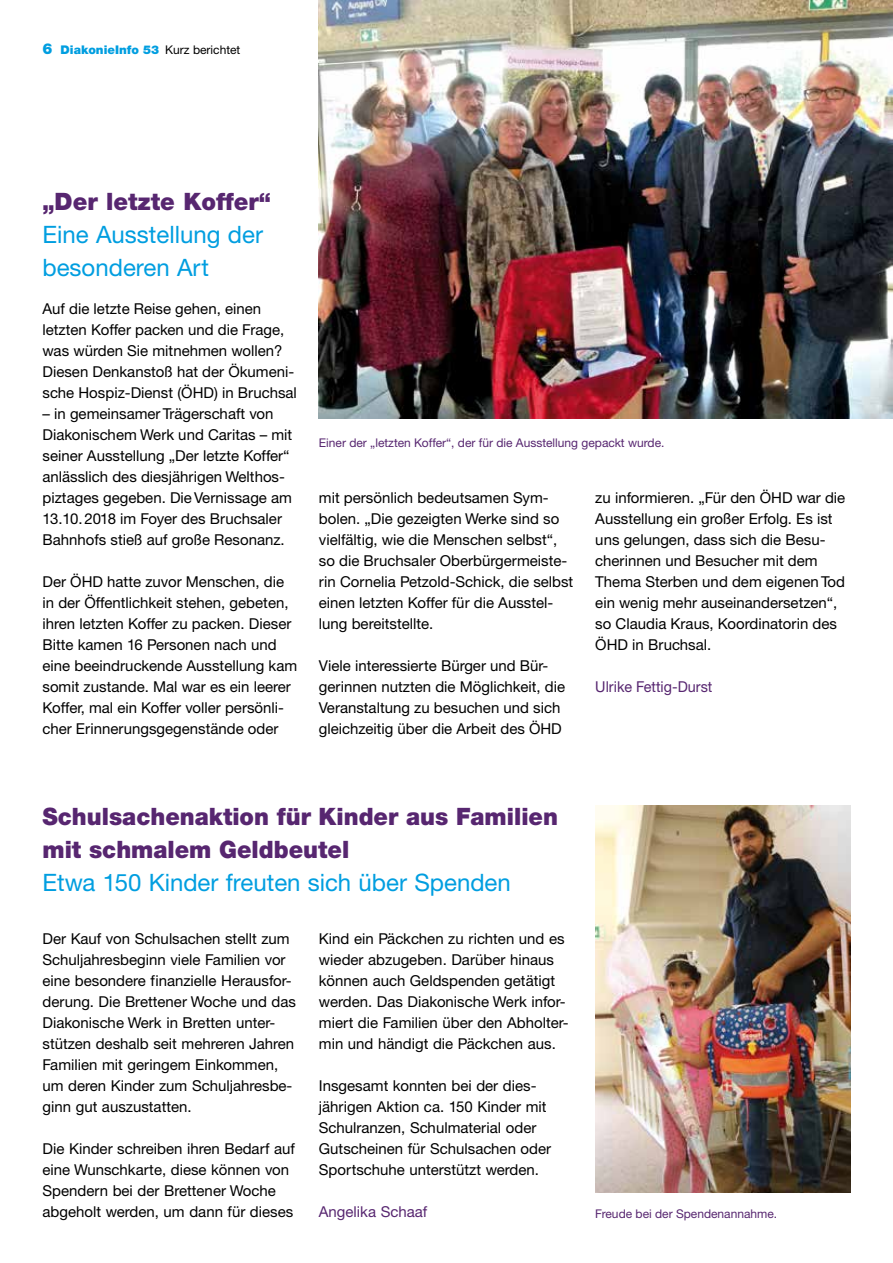
<style>
.page{position:relative;width:893px;height:1263px;background:#fff}
.page>*{position:absolute;margin:0;border:0;box-sizing:border-box;transform-origin:0 0}
.t1{font:24px/33px "Helvetica Neue CE";color:#009ee0}
.t2{font:900 24px/33px "Helvetica Neue";color:#572670;scale:.96 1}
.t3{font:900 24px "Helvetica Neue";color:#572670}
.t4{font:15px/21px "Helvetica Neue CE";color:#000}
.t5{font:15px "Helvetica Neue CE";color:#572670;scale:.96 1}
.t6{font:15px "Helvetica Neue CE";color:#572670}
.t7{font:12px "Helvetica Neue CE";color:#572670}
.t8{font:900 12px "Helvetica Neue";color:#009ee0}
.s1{font-size:15px}
.s2{font-weight:400;color:#000}
</style>
<div class="page">
<img style="left:595px;top:805px;width:255px;height:387px">
<img style="left:319px;top:0;width:574px;height:418px">
<p class="t8" style="left:43px;top:43px;width:199px"><span class="s1">6</span> DiakonieInfo 53 <span class="s2">Kurz berichtet</span></p>
<h1 class="t3" style="left:43px;top:187px;width:230px">„Der letzte Koffer“</h1>
<h1 class="t1" style="left:43px;top:218px;width:222px">Eine Ausstellung der besonderen Art</h1>
<p class="t4" style="left:43px;top:298px;width:256px">Auf die letzte Reise gehen, einen letzten Koffer packen und die Frage, was würden Sie mitnehmen wollen?<br>Diesen Denkanstoß hat der Ökumeni&shy;sche Hospiz-Dienst (ÖHD) in Bruchsal</p>
<p class="t4" style="left:43px;top:403px;width:251px">– in gemeinsamer Trägerschaft von Diakonischem Werk und Caritas – mit seiner Ausstellung „Der letzte Koffer“ anlässlich des diesjährigen Welthos&shy;piztages gegeben. Die Vernissage am 13.10.2018 im Foyer des Bruchsaler Bahnhofs stieß auf große Resonanz.</p>
<p class="t4" style="left:43px;top:571px;width:256px">Der ÖHD hatte zuvor Menschen, die in der Öffentlichkeit stehen, gebeten, ihren letzten Koffer zu packen. Dieser Bitte kamen 16 Personen nach und eine beeindruckende Ausstellung kam somit zustande. Mal war es ein leerer Koffer, mal ein Koffer voller persönli&shy;cher Erinnerungsgegenstände oder</p>
<p class="t7" style="left:319px;top:435px;width:347px">Einer der „letzten Koffer“, der für die Ausstellung gepackt wurde.</p>
<p class="t4" style="left:319px;top:487px;width:256px">mit persönlich bedeutsamen Sym&shy;bolen. „Die gezeigten Werke sind so vielfältig, wie die Menschen selbst“, so die Bruchsaler Oberbürgermeiste&shy;rin Cornelia Petzold-Schick, die selbst einen letzten Koffer für die Ausstel&shy;lung bereitstellte.</p>
<p class="t4" style="left:319px;top:655px;width:248px">Viele interessierte Bürger und Bür&shy;gerinnen nutzten die Möglichkeit, die Veranstaltung zu besuchen und sich gleichzeitig über die Arbeit des ÖHD</p>
<p class="t4" style="left:595px;top:487px;width:252px">zu informieren. „Für den ÖHD war die<br>Ausstellung ein großer Erfolg. Es ist uns gelungen, dass sich die Besu&shy;cherinnen und Besucher mit dem<br>Thema Sterben und dem eigenen Tod ein wenig mehr auseinandersetzen“, so Claudia Kraus, Koordinatorin des<br>ÖHD in Bruchsal.</p>
<p class="t5" style="left:595px;top:678px;width:123px">Ulrike Fettig-Durst</p>
<h1 class="t2" style="left:43px;top:800px;width:538px">Schulsachenaktion für Kinder aus Familien mit schmalem Geldbeutel</h1>
<h1 class="t1" style="left:43px;top:866px;width:470px">Etwa 150 Kinder freuten sich über Spenden</h1>
<p class="t4" style="left:43px;top:928px;width:255px">Der Kauf von Schulsachen stellt zum Schuljahresbeginn viele Familien vor eine besondere finanzielle Herausfor&shy;derung. Die Brettener Woche und das Diakonische Werk in Bretten unter&shy;stützen deshalb seit mehreren Jahren Familien mit geringem Einkommen, um deren Kinder zum Schuljahresbe&shy;ginn gut auszustatten.</p>
<p class="t4" style="left:43px;top:1138px;width:254px">Die Kinder schreiben ihren Bedarf auf eine Wunschkarte, diese können von Spendern bei der Brettener Woche abgeholt werden, um dann für dieses</p>
<p class="t4" style="left:319px;top:928px;width:251px">Kind ein Päckchen zu richten und es wieder abzugeben. Darüber hinaus können auch Geldspenden getätigt werden. Das Diakonische Werk infor&shy;miert die Familien über den Abholter&shy;min und händigt die Päckchen aus.</p>
<p class="t4" style="left:319px;top:1075px;width:234px">Insgesamt konnten bei der dies&shy;jährigen Aktion ca. 150 Kinder mit Schulranzen, Schulmaterial oder Gutscheinen für Schulsachen oder Sportschuhe unterstützt werden.</p>
<p class="t6" style="left:319px;top:1203px;width:110px">Angelika Schaaf</p>
<p class="t7" style="left:595px;top:1207px;width:183px">Freude bei der Spendenannahme.</p>
</div>
